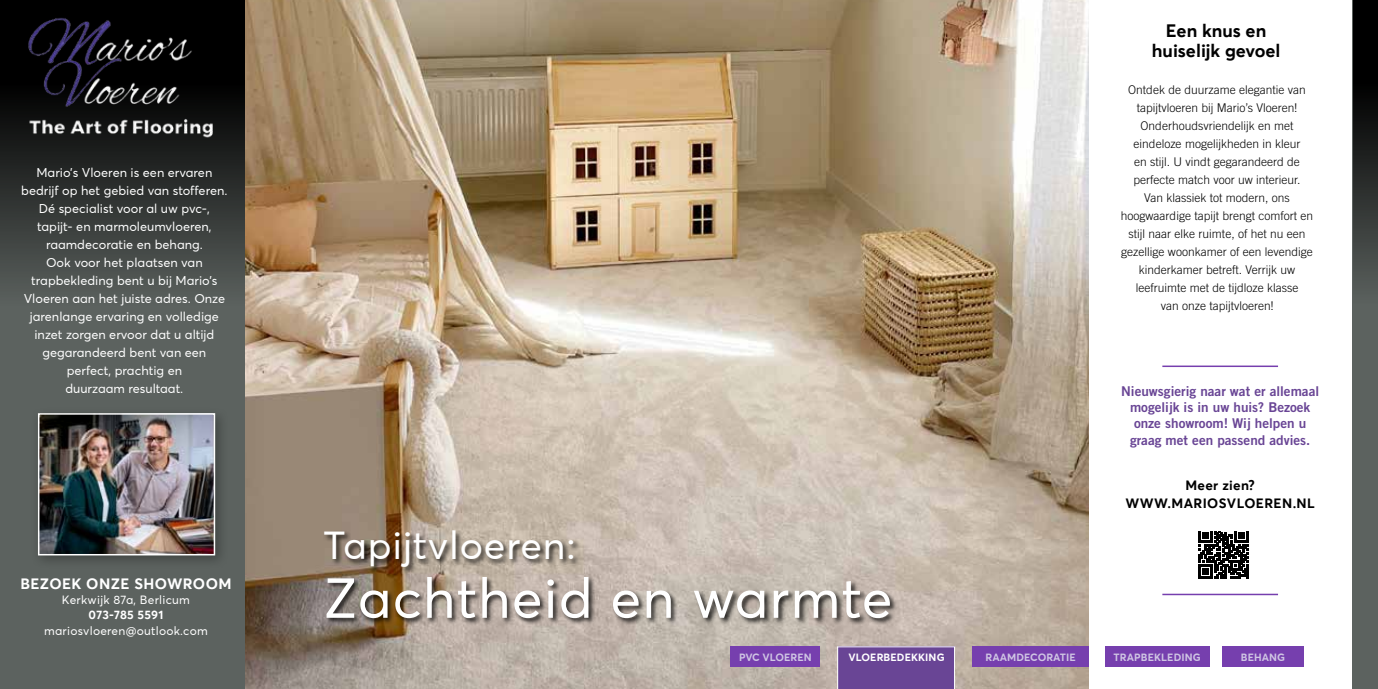
<style>
.page{position:relative;width:1378px;height:689px;background:#fff}
.page>*{position:absolute;margin:0;border:0;box-sizing:border-box;transform-origin:0 0}
.t1{font:55.5px "Averta Std";letter-spacing:.02em;color:#fff}
.t2{font:39px "Averta Std";letter-spacing:.02em;color:#fff}
.t3{font:700 18px/19.5px "Averta Std";color:#000;text-align:center}
.t4{font:700 15px "Averta Std";letter-spacing:.03em;color:#fff}
.t5{font:13.5px/16.2px "Trade Gothic LT Std Bd 2";color:#694595;text-align:center}
.t6{font:13.5px "Averta Std";letter-spacing:.02em;color:#fff}
.t7{font:700 13.5px/18px "Averta Std";letter-spacing:.025em;color:#000;text-align:center}
.t8{font:700 13.5px "Averta Std";letter-spacing:.015em;color:#fff}
.t9{font:12.75px/18px "Averta Std";color:#fff;text-align:center}
.t10{font:300 12px/18px "Trade Gothic LT Std";color:#000;text-align:center}
.t11{font:12px "Averta Std";letter-spacing:.02em;color:#fff}
.t12{font:700 12px "Averta Std";letter-spacing:.015em;color:#fff}
.t13{font:700 10.5px "Averta Std";color:#cfc5e3}
.t14{font:700 10.5px "Averta Std";letter-spacing:.01em;color:#fff}
</style>
<div class="page">
<img style="left:244px;top:0;width:445px;height:689px">
<div style="left:0;top:0;width:244px;height:689px;background:#5c625f"></div>
<svg style="left:0;top:0;width:245px;height:379px"></svg>
<div style="left:31px;top:406px;width:197px;height:163px;background:#000;opacity:.3"></div>
<img style="left:41px;top:416px;width:171px;height:136px">
<div style="left:38px;top:413px;width:177px;height:142px;border:2px solid #fff"></div>
<div style="left:323px;top:529px;width:366px;height:96px;background:#000;opacity:.8"></div>
<svg style="left:689px;top:0;width:400px;height:689px;background:#b9a993"></svg>
<hr style="left:1162px;top:365px;width:116px;height:2px;background:#763fae">
<div style="left:1353px;top:0;width:25px;height:689px;background:#5c625f"></div>
<div style="left:1353px;top:0;width:25px;height:377px;background:linear-gradient(to bottom,#000,#6a716d)"></div>
<div style="left:689px;top:529px;width:208px;height:96px;background:#000;opacity:.8"></div>
<div style="left:730px;top:647px;width:90px;height:20px;background:#763fae"></div>
<svg style="left:837px;top:646px;width:118px;height:43px;background:#6f4c99"></svg>
<div style="left:972px;top:647px;width:117px;height:20px;background:#763fae"></div>
<div style="left:1105px;top:647px;width:104px;height:20px;background:#763fae"></div>
<div style="left:1222px;top:647px;width:81px;height:20px;background:#763fae"></div>
<svg style="left:1198px;top:531px;width:51px;height:48px"></svg>
<hr style="left:1162px;top:594px;width:116px;height:1px;background:#763fae">
<p class="t9" style="left:21px;top:163px;width:208px">Mario’s Vloeren is een ervaren bedrijf op het gebied van stofferen.<br>Dé specialist voor al uw pvc-, tapijt- en marmoleumvloeren, raamdecoratie en behang.<br>Ook voor het plaatsen van trapbekleding bent u bij Mario’s<br>Vloeren aan het juiste adres. Onze jarenlange ervaring en volledige inzet zorgen ervoor dat u altijd gegarandeerd bent van een perfect, prachtig en<br>duurzaam resultaat.</p>
<p class="t9" style="left:48px;top:199px;width:9px">e</p>
<p class="t9" style="left:27px;top:289px;width:197px">Vloeren aan het juiste adres.<br>O ze jarenlange ervaring en volledige inzet maken dat u altijd</p>
<p class="t4" style="left:20px;top:569px;width:213px">BEZOEK ONZE SHOWROOM</p>
<p class="t6" style="left:54px;top:586px;width:145px">Kerkwijk 87a, Berlicum</p>
<p class="t8" style="left:84px;top:602px;width:86px">073-785 5591</p>
<p class="t6" style="left:34px;top:618px;width:186px">mariosvloeren@outlook.com</p>
<p class="t4" style="left:20px;top:574px;width:213px">BEZOEK ONZE SHOWROOM</p>
<p class="t11" style="left:62px;top:592px;width:129px">Kerkwijk 87a, Berlicum</p>
<p class="t12" style="left:89px;top:607px;width:76px">073-785 5591</p>
<p class="t11" style="left:44px;top:623px;width:165px">mariosvloeren@outlook.com</p>
<h3 class="t3" style="left:1152px;top:21px;width:130px">Een knus en huiselijk gevoel</h3>
<p class="t10" style="left:1121px;top:81px;width:194px">Ontdek de duurzame elegantie van tapijtvloeren bij Mario’s Vloeren!<br>Onderhoudsvriendelijk en met eindeloze mogelijkheden in kleur<br>en stijl. U vindt gegarandeerd de perfecte match voor uw interieur.<br>Van klassiek tot modern, ons hoogwaardige tapijt brengt comfort en stijl naar elke ruimte, of het nu een gezellige woonkamer of een levendige kinderkamer betreft. Verrijk uw leefruimte met de tijdloze klasse<br>van onze tapijtvloeren!</p>
<p class="t5" style="left:1121px;top:383px;width:199px">Nieuwsgierig naar wat er allemaal mogelijk is in uw huis? Bezoek onze showroom! Wij helpen u graag met een passend advies.</p>
<p class="t7" style="left:1125px;top:476px;width:191px">Meer zien?<br>WWW.MARIOSVLOEREN.NL</p>
<h2 class="t2" style="left:323px;top:521px;width:254px">Tapijtvloeren:</h2>
<h1 class="t1" style="left:323px;top:563px;width:571px">Zachtheid en warmte</h1>
<p class="t13" style="left:739px;top:650px;width:74px">PVC VLOEREN</p>
<p class="t14" style="left:848px;top:651px;width:98px">VLOERBEDEKKING</p>
<p class="t13" style="left:985px;top:650px;width:92px">RAAMDECORATIE</p>
<p class="t13" style="left:1113px;top:650px;width:89px">TRAPBEKLEDING</p>
<p class="t13" style="left:1240px;top:650px;width:46px">BEHANG</p>
</div>
